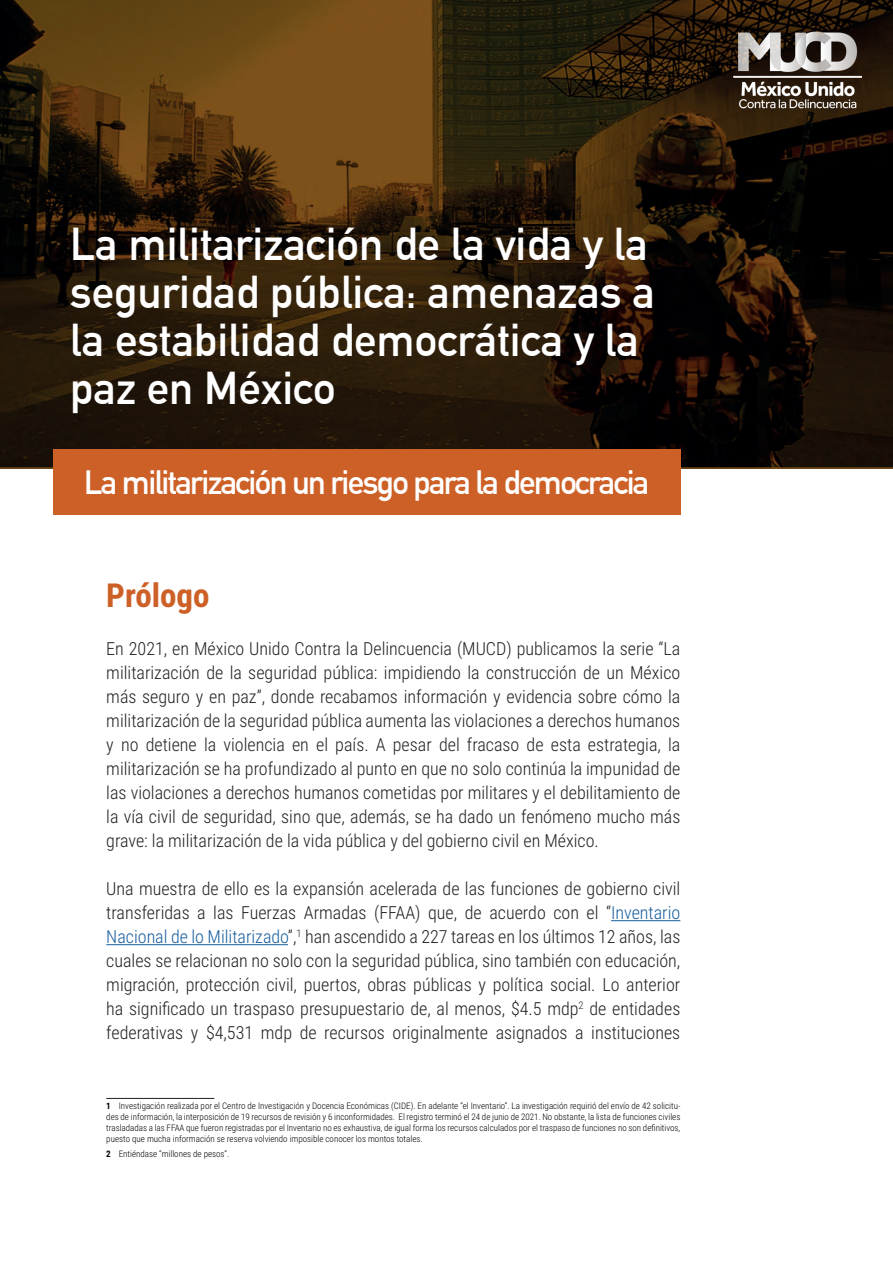
<style>
.page{position:relative;width:893px;height:1263px;background:#fff}
.page>*{position:absolute;margin:0;border:0;box-sizing:border-box;transform-origin:0 0}
.t1{font:700 45px/48px "DIN Alternate";color:#fff}
.t2{font:700 33px "DIN Alternate";letter-spacing:-.05em;color:#fff}
.t3{font:700 33px "Roboto Condensed";color:#cd6027}
.t4{font:300 18px/24px "Roboto Condensed";color:#231f20;text-align:justify}
.t5{font:300 9px/10.8px "Roboto Condensed";color:#000;text-align:justify}
.s1{color:#175d9e}
.s2{font-weight:700}
</style>
<div class="page">
<svg style="left:0;top:0;width:893px;height:469px;background:#2e1e0a"></svg>
<div style="left:53px;top:449px;width:627px;height:65px;background:#cd6027"></div>
<img style="left:733px;top:32px;width:128px;height:79px">
<hr style="left:611px;top:920px;width:69px;height:1px;background:#175d9e">
<hr style="left:106px;top:944px;width:182px;height:1px;background:#175d9e">
<hr style="left:106px;top:1098px;width:108px;height:1px;background:#231f20">
<h1 class="t1" style="left:70px;top:217px;width:586px">La militarización de la vida y la seguridad pública: amenazas a la estabilidad democrática y la paz en México</h1>
<h2 class="t2" style="left:84px;top:458px;width:567px">La militarización un riesgo para la democracia</h2>
<h2 class="t3" style="left:106px;top:572px;width:105px">Prólogo</h2>
<p class="t4" style="left:106px;top:636px;width:576px">En 2021, en México Unido Contra la Delincuencia (MUCD) publicamos la serie “La militarización de la seguridad pública: impidiendo la construcción de un México más seguro y en paz”, donde recabamos información y evidencia sobre cómo la militarización de la seguridad pública aumenta las violaciones a derechos humanos y no detiene la violencia en el país. A pesar del fracaso de esta estrategia, la militarización se ha profundizado al punto en que no solo continúa la impunidad de las violaciones a derechos humanos cometidas por militares y el debilitamiento de la vía civil de seguridad, sino que, además, se ha dado un fenómeno mucho más grave: la militarización de la vida pública y del gobierno civil en México.</p>
<p class="t4" style="left:106px;top:876px;width:576px">Una muestra de ello es la expansión acelerada de las funciones de gobierno civil transferidas a las Fuerzas Armadas (FFAA) que, de acuerdo con el “<span class="s1">Inventario Nacional de lo Militarizado</span>”,<sup>1</sup> han ascendido a 227 tareas en los últimos 12 años, las cuales se relacionan no solo con la seguridad pública, sino también con educación, migración, protección civil, puertos, obras públicas y política social. Lo anterior ha significado un traspaso presupuestario de, al menos, $4.5 mdp<sup>2</sup> de entidades federativas y $4,531 mdp de recursos originalmente asignados a instituciones</p>
<p class="t5" style="left:106px;top:1100px;width:576px"><span class="s2">1</span> Investigación realizada por el Centro de Investigación y Docencia Económicas (CIDE). En adelante “el Inventario”. La investigación requirió del envío de 42 solicitu&shy;des de información, la interposición de 19 recursos de revisión y 6 inconformidades. El registro terminó el 24 de junio de 2021. No obstante, la lista de funciones civiles trasladadas a las FFAA que fueron registradas por el Inventario no es exhaustiva, de igual forma los recursos calculados por el traspaso de funciones no son definitivos, puesto que mucha información se reserva volviendo imposible conocer los montos totales.</p>
<p class="t5" style="left:106px;top:1148px;width:125px"><span class="s2">2</span> Entiéndase “millones de pesos”.</p>
</div>
